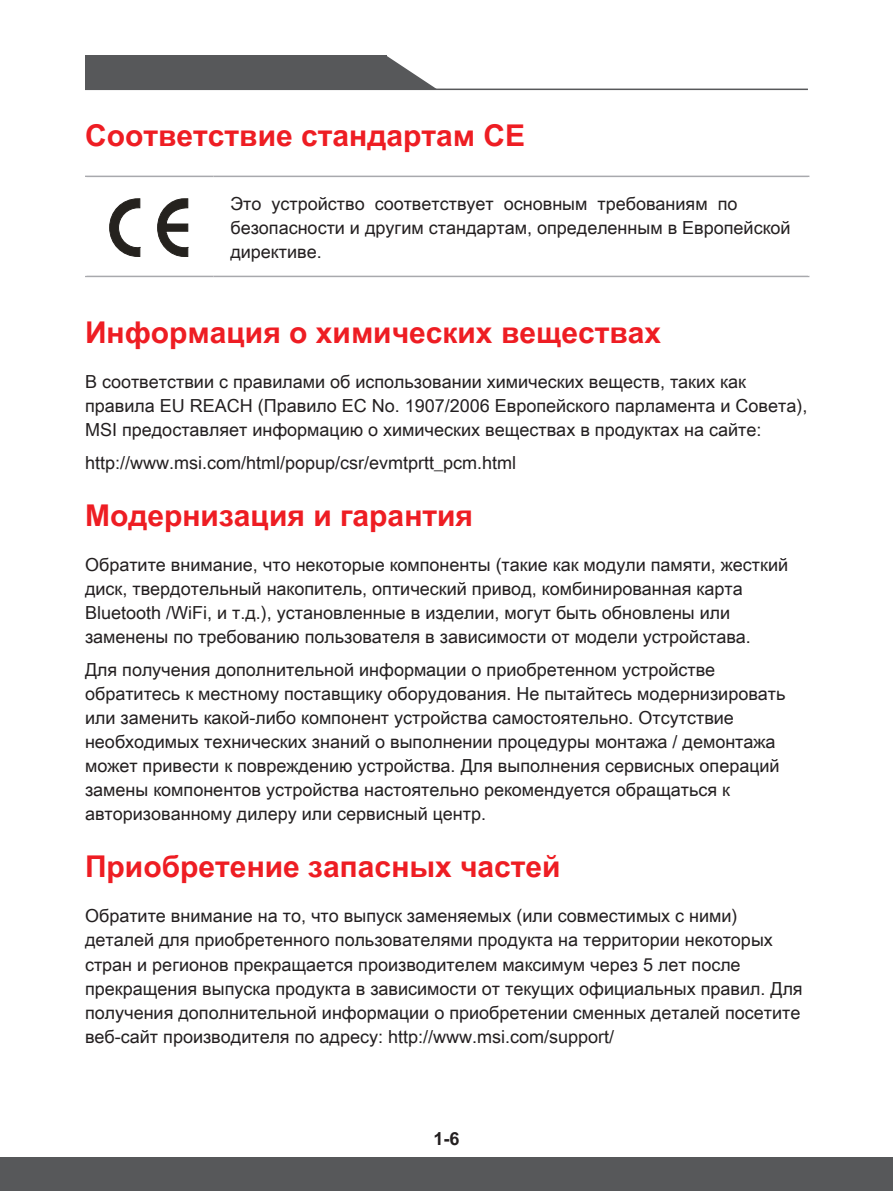
<style>
.page{position:relative;width:893px;height:1191px;background:#fff}
.page>*{position:absolute;margin:0;border:0;box-sizing:border-box;transform-origin:0 0}
.Title_1{font:700 30px "Arial Unicode MS";color:#ee1d23}
.Text_Left_-_8{font:18px/24px "Arial Unicode MS";color:#231f20}
.t1{font:700 18px "Arial Unicode MS";color:#231f20}
</style>
<div class="page">
<hr style="left:85px;top:89px;width:723px;height:1px;background:#57585a">
<div style="left:85px;top:56px;width:301px;height:34px;background:#57585a"></div>
<svg style="left:386px;top:56px;width:52px;height:33px"></svg>
<div style="left:0;top:1157px;width:893px;height:34px;background:#57585a"></div>
<hr style="left:85px;top:176px;width:128px;height:1px;background:#a8a9ad">
<hr style="left:213px;top:176px;width:596px;height:1px;background:#a8a9ad">
<hr style="left:85px;top:276px;width:128px;height:1px;background:#a8a9ad">
<hr style="left:213px;top:276px;width:596px;height:1px;background:#a8a9ad">
<svg style="left:157px;top:198px;width:32px;height:59px"></svg>
<svg style="left:109px;top:198px;width:32px;height:59px"></svg>
<p class="Title_1" style="left:85px;top:113px;width:441px">Соответствие стандартам CE</p>
<p class="Text_Left_-_8" style="left:230px;top:192px;width:562px">Это устройство соответствует основным требованиям по безопасности и другим стандартам, определенным в Европейской директиве.</p>
<p class="Title_1" style="left:85px;top:310px;width:578px">Информация о химических веществах</p>
<p class="Text_Left_-_8" style="left:85px;top:369px;width:724px">В соответствии с правилами об использовании химических веществ, таких как правила EU REACH (Правило EC No. 1907/2006 Европейского парламента и Совета),<br>MSI предоставляет информацию о химических веществах в продуктах на сайте:</p>
<p class="Text_Left_-_8" style="left:85px;top:450px;width:433px">http://www.msi.com/html/popup/csr/evmtprtt_pcm.html</p>
<p class="Title_1" style="left:85px;top:493px;width:390px">Модернизация и гарантия</p>
<p class="Text_Left_-_8" style="left:85px;top:552px;width:705px">Обратите внимание, что некоторые компоненты (такие как модули памяти, жесткий диск, твердотельный накопитель, оптический привод, комбинированная карта Bluetooth /WiFi, и т.д.), установленные в изделии, могут быть обновлены или заменены по требованию пользователя в зависимости от модели устройстава.</p>
<p class="Text_Left_-_8" style="left:85px;top:657px;width:702px">Для получения дополнительной информации о приобретенном устройстве обратитесь к местному поставщику оборудования. Не пытайтесь модернизировать или заменить какой-либо компонент устройства самостоятельно. Отсутствие необходимых технических знаний о выполнении процедуры монтажа / демонтажа может привести к повреждению устройства. Для выполнения сервисных операций замены компонентов устройства настоятельно рекомендуется обращаться к авторизованному дилеру или сервисный центр.</p>
<p class="Title_1" style="left:85px;top:844px;width:477px">Приобретение запасных частей</p>
<p class="Text_Left_-_8" style="left:85px;top:903px;width:719px">Обратите внимание на то, что выпуск заменяемых (или совместимых с ними) деталей для приобретенного пользователями продукта на территории некоторых стран и регионов прекращается производителем максимум через 5 лет после прекращения выпуска продукта в зависимости от текущих официальных правил. Для получения дополнительной информации о приобретении сменных деталей посетите веб-сайт производителя по адресу: http://www.msi.com/support/</p>
<p class="t1" style="left:433px;top:1125px;width:28px">1-6</p>
</div>
